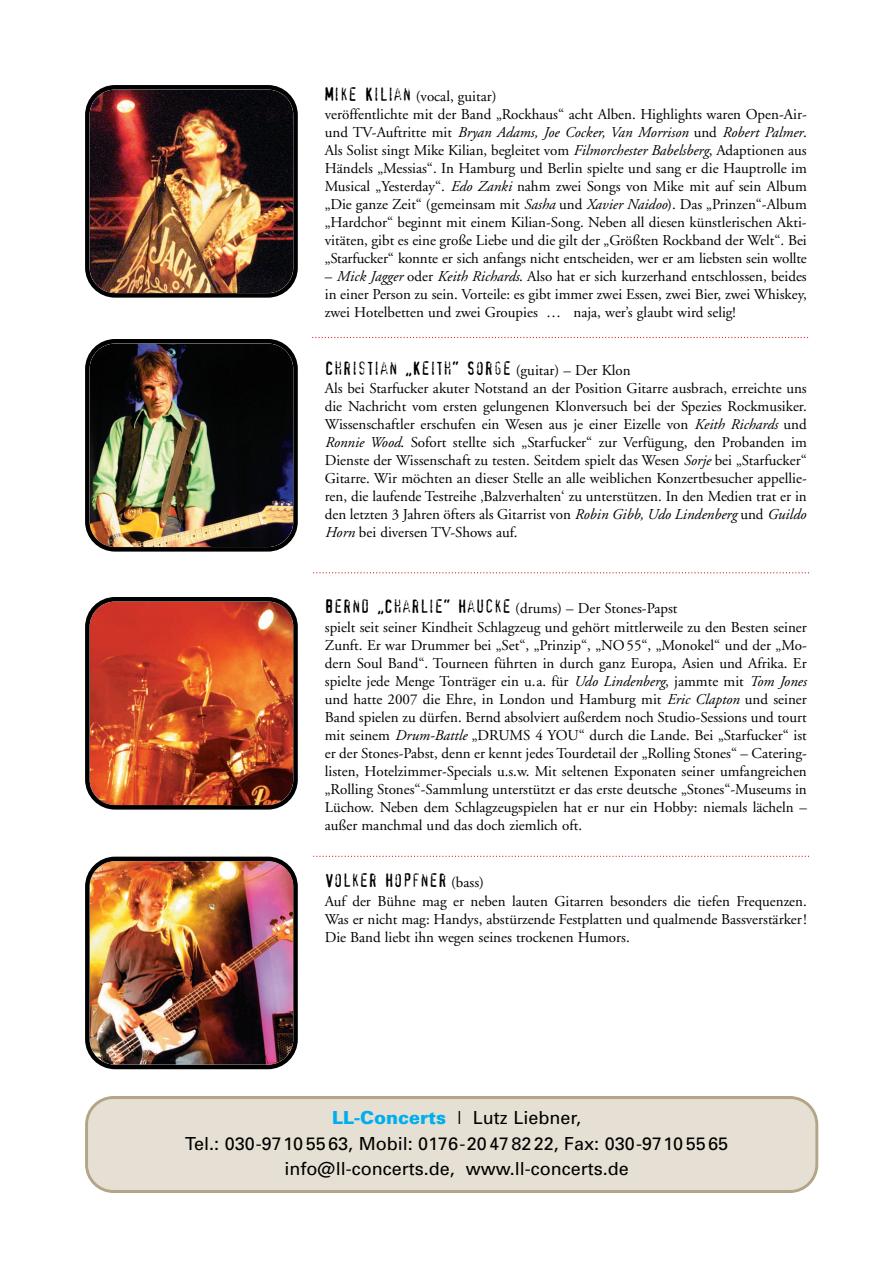
<style>
.page{position:relative;width:893px;height:1263px;background:#fff}
.page>*{position:absolute;margin:0;border:0;box-sizing:border-box;transform-origin:0 0}
.t1{font:18px/25.5px "Univers";color:#000;text-align:center}
.t2{font:18px "Confidential";color:#000}
.t3{font:15px/18px "Adobe Garamond";color:#000;text-align:justify}
.s1{font-family:"Confidential";font-size:18px}
.s2{font-style:italic}
.s3{font-family:"Adobe Garamond";font-size:15px}
.s4{font-weight:900;color:#00aeef}
</style>
<div class="page">
<img style="left:90px;top:90px;width:203px;height:203px;border-radius:26px">
<div style="left:85px;top:85px;width:213px;height:213px;border:4px solid #000;border-radius:28px"></div>
<img style="left:90px;top:861px;width:203px;height:204px;border-radius:26px">
<div style="left:85px;top:857px;width:213px;height:212px;border:4px solid #000;border-radius:28px"></div>
<img style="left:90px;top:344px;width:203px;height:203px;border-radius:26px">
<div style="left:85px;top:339px;width:213px;height:213px;border:4px solid #000;border-radius:28px"></div>
<img style="left:90px;top:602px;width:203px;height:203px;border-radius:26px">
<div style="left:85px;top:597px;width:213px;height:213px;border:4px solid #000;border-radius:28px"></div>
<svg style="left:313px;top:572px;width:493px;height:1px"></svg>
<svg style="left:314px;top:856px;width:494px;height:1px"></svg>
<svg style="left:312px;top:337px;width:493px;height:1px"></svg>
<div style="left:88px;top:1099px;width:727px;height:91px;background:#e5e0d3;border-radius:26px"></div>
<div style="left:85px;top:1096px;width:733px;height:97px;border:3px solid #b3a586;border-radius:27px"></div>
<p class="t3" style="left:325px;top:89px;width:483px;text-align:left"><span class="s1">MIKE KILIAN</span> (vocal, guitar)<br>veröffentlichte mit der Band „Rockhaus“ acht Alben. Highlights waren Open-Air&shy;und TV-Auftritte mit <span class="s2">Bryan Adams, Joe Cocker, Van Morrison</span> und <span class="s2">Robert Palmer</span>.<br>Als Solist singt Mike Kilian, begleitet vom <span class="s2">Filmorchester Babelsberg</span>, Adaptionen aus Händels „Messias“. In Hamburg und Berlin spielte und sang er die Hauptrolle im Musical „Yesterday“. <span class="s2">Edo Zanki</span> nahm zwei Songs von Mike mit auf sein Album „Die ganze Zeit“ (gemeinsam mit <span class="s2">Sasha</span> und <span class="s2">Xavier Naidoo</span>). Das „Prinzen“-Album „Hardchor“ beginnt mit einem Kilian-Song. Neben all diesen künstlerischen Akti&shy;vitäten, gibt es eine große Liebe und die gilt der „Größten Rockband der Welt“. Bei „Starfucker“ konnte er sich anfangs nicht entscheiden, wer er am liebsten sein wollte</p>
<p class="t3" style="left:325px;top:269px;width:483px">– <span class="s2">Mick Jagger</span> oder <span class="s2">Keith Richards</span>. Also hat er sich kurzerhand entschlossen, beides in einer Person zu sein. Vorteile: es gibt immer zwei Essen, zwei Bier, zwei Whiskey, zwei Hotelbetten und zwei Groupies … naja, wer’s glaubt wird selig!</p>
<p class="t2" style="left:325px;top:358px;width:307px">CHRISTIAN „KEITH“ SORGE <span class="s3">(guitar) – Der Klon</span></p>
<p class="t3" style="left:325px;top:381px;width:483px">Als bei Starfucker akuter Notstand an der Position Gitarre ausbrach, erreichte uns die Nachricht vom ersten gelungenen Klonversuch bei der Spezies Rockmusiker.<br>Wissenschaftler erschufen ein Wesen aus je einer Eizelle von <span class="s2">Keith Richards</span> und <span class="s2">Ronnie Wood</span>. Sofort stellte sich „Starfucker“ zur Verfügung, den Probanden im Dienste der Wissenschaft zu testen. Seitdem spielt das Wesen <span class="s2">Sorje</span> bei „Starfucker“ Gitarre. Wir möchten an dieser Stelle an alle weiblichen Konzertbesucher appellie&shy;ren, die laufende Testreihe ‚Balzverhalten‘ zu unterstützen. In den Medien trat er in den letzten 3 Jahren öfters als Gitarrist von <span class="s2">Robin Gibb, Udo Lindenberg</span> und <span class="s2">Guildo Horn</span> bei diversen TV-Shows auf.</p>
<p class="t3" style="left:325px;top:601px;width:483px;text-align:left"><span class="s1">BERND „CHARLIE“ HAUCKE</span> (drums) – Der Stones-Papst<br>spielt seit seiner Kindheit Schlagzeug und gehört mittlerweile zu den Besten seiner Zunft. Er war Drummer bei „Set“, „Prinzip“, „NO55“, „Monokel“ und der „Mo&shy;dern Soul Band“. Tourneen führten in durch ganz Europa, Asien und Afrika. Er spielte jede Menge Tonträger ein u.a. für <span class="s2">Udo Lindenberg</span>, jammte mit <span class="s2">Tom Jones </span>und hatte 2007 die Ehre, in London und Hamburg mit <span class="s2">Eric Clapton</span> und seiner Band spielen zu dürfen. Bernd absolviert außerdem noch Studio-Sessions und tourt mit seinem <span class="s2">Drum-Battle</span> „DRUMS 4 YOU“ durch die Lande. Bei „Starfucker“ ist er der Stones-Pabst, denn er kennt jedes Tourdetail der „Rolling Stones“ – Catering&shy;listen, Hotelzimmer-Specials u.s.w. Mit seltenen Exponaten seiner umfangreichen „Rolling Stones“-Sammlung unterstützt er das erste deutsche „Stones“-Museums in Lüchow. Neben dem Schlagzeugspielen hat er nur ein Hobby: niemals lächeln – außer manchmal und das doch ziemlich oft.</p>
<p class="t2" style="left:325px;top:870px;width:161px">VOLKER HOPFNER <span class="s3">(bass)</span></p>
<p class="t3" style="left:325px;top:893px;width:483px">Auf der Bühne mag er neben lauten Gitarren besonders die tiefen Frequenzen.<br>Was er nicht mag: Handys, abstürzende Festplatten und qualmende Bassverstärker!<br>Die Band liebt ihn wegen seines trockenen Humors.</p>
<p class="t1" style="left:185px;top:1107px;width:544px"><span class="s4">LL-Concerts</span> | Lutz Liebner,<br>Tel.: 030-97105563, Mobil: 0176-20478222, Fax: 030-97105565 info@ll-concerts.de, www.ll-concerts.de</p>
</div>
